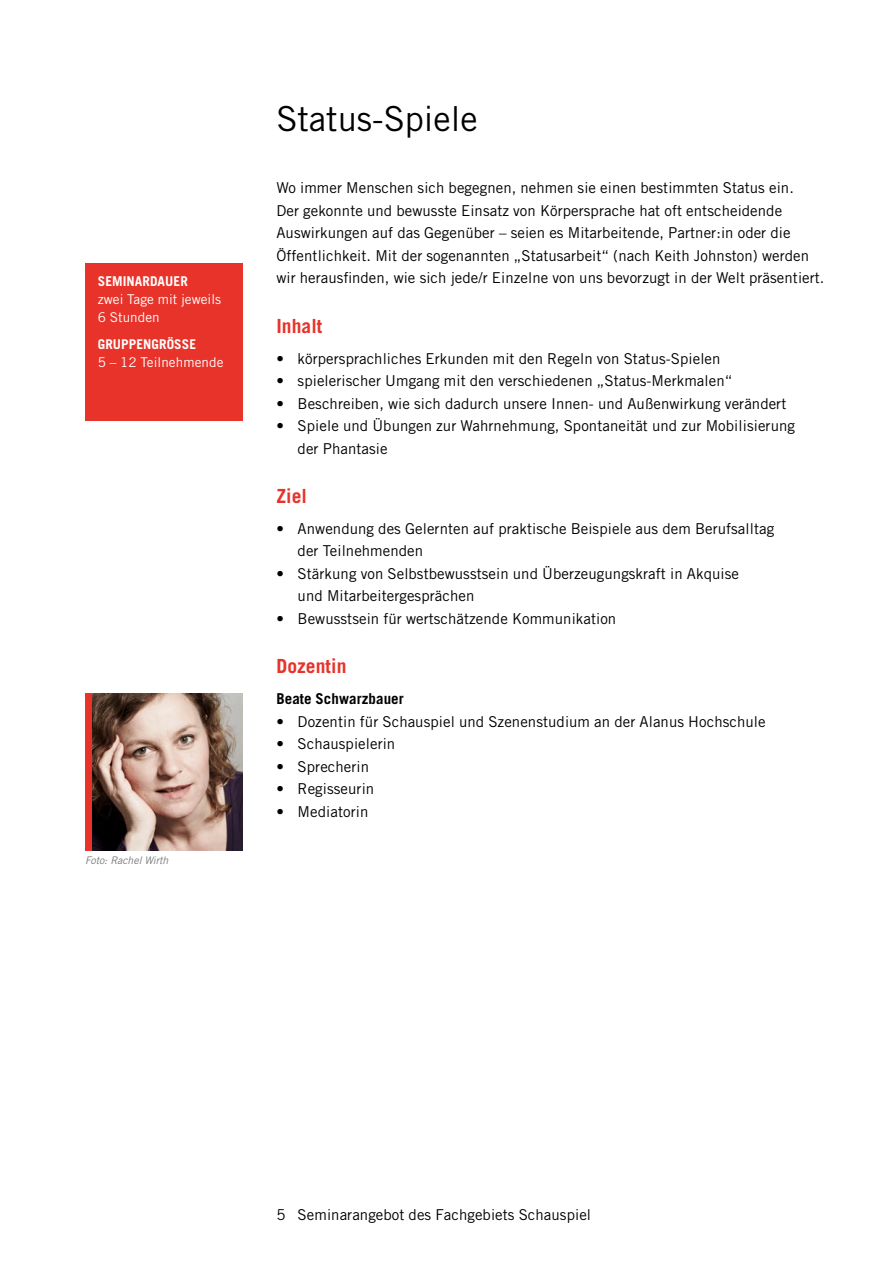
<style>
.page{position:relative;width:893px;height:1263px;background:#fff}
.page>*{position:absolute;margin:0;border:0;box-sizing:border-box;transform-origin:0 0}
.t1{font:34.5px "Trade Gothic LT Std";color:#000}
.t2{font:700 19.5px "Trade Gothic LT Std";letter-spacing:.005em;color:#e7332a}
.t3{font:15px/22.5px "Trade Gothic LT Std";letter-spacing:.005em;color:#000}
.t4{font:700 15px "Trade Gothic LT Std";letter-spacing:.005em;color:#000}
.t5{font:13.5px/18px "Trade Gothic LT Std";letter-spacing:.005em;color:#fff}
.t6{font:700 13.5px "Trade Gothic LT Std";letter-spacing:.005em;color:#fff}
.t7{font:italic 10.5px "Trade Gothic LT Std";letter-spacing:-.01em;color:#7c7b7b}
</style>
<div class="page">
<div style="left:85px;top:264px;width:157px;height:157px;background:#e7332a"></div>
<img style="left:91px;top:693px;width:151px;height:157px">
<div style="left:85px;top:693px;width:6px;height:157px;background:#e7332a"></div>
<p class="t6" style="left:98px;top:273px;width:92px">SEMINARDAUER</p>
<p class="t5" style="left:98px;top:290px;width:125px">zwei Tage mit jeweils<br>6 Stunden</p>
<p class="t6" style="left:98px;top:336px;width:100px">GRUPPENGRÖSSE</p>
<p class="t5" style="left:98px;top:353px;width:127px">5 – 12 Teilnehmende</p>
<p class="t7" style="left:85px;top:854px;width:85px">Foto: Rachel Wirth</p>
<h1 class="t1" style="left:276px;top:98px;width:203px">Status-Spiele</h1>
<p class="t3" style="left:276px;top:176px;width:550px">Wo immer Menschen sich begegnen, nehmen sie einen bestimmten Status ein.<br>Der gekonnte und bewusste Einsatz von Körpersprache hat oft entscheidende Auswirkungen auf das Gegenüber – seien es Mitarbeitende, Partner:in oder die Öffentlichkeit. Mit der sogenannten „Statusarbeit“ (nach Keith Johnston) werden wir herausfinden, wie sich jede/r Einzelne von uns bevorzugt in der Welt präsentiert.</p>
<h2 class="t2" style="left:276px;top:314px;width:48px">Inhalt</h2>
<p class="t3" style="left:276px;top:347px;width:446px">• körpersprachliches Erkunden mit den Regeln von Status-Spielen</p>
<p class="t3" style="left:276px;top:369px;width:457px">• spielerischer Umgang mit den verschiedenen „Status-Merkmalen“</p>
<p class="t3" style="left:276px;top:392px;width:511px">• Beschreiben, wie sich dadurch unsere Innen- und Außenwirkung verändert</p>
<p class="t3" style="left:298px;top:414px;width:499px;text-indent:-21px">• Spiele und Übungen zur Wahrnehmung, Spontaneität und zur Mobilisierung der Phantasie</p>
<h2 class="t2" style="left:276px;top:484px;width:32px">Ziel</h2>
<p class="t3" style="left:298px;top:517px;width:478px;text-indent:-21px">• Anwendung des Gelernten auf praktische Beispiele aus dem Berufsalltag der Teilnehmenden</p>
<p class="t3" style="left:298px;top:562px;width:443px;text-indent:-21px">• Stärkung von Selbstbewusstsein und Überzeugungskraft in Akquise und Mitarbeitergesprächen</p>
<p class="t3" style="left:276px;top:607px;width:341px">• Bewusstsein für wertschätzende Kommunikation</p>
<h2 class="t2" style="left:276px;top:654px;width:72px">Dozentin</h2>
<p class="t4" style="left:276px;top:689px;width:129px">Beate Schwarzbauer</p>
<p class="t3" style="left:276px;top:710px;width:491px">• Dozentin für Schauspiel und Szenenstudium an der Alanus Hochschule</p>
<p class="t3" style="left:276px;top:732px;width:120px">• Schauspielerin</p>
<p class="t3" style="left:276px;top:755px;width:94px">• Sprecherin</p>
<p class="t3" style="left:276px;top:777px;width:99px">• Regisseurin</p>
<p class="t3" style="left:276px;top:800px;width:93px">• Mediatorin</p>
<p class="t3" style="left:276px;top:1204px;width:316px">5 Seminarangebot des Fachgebiets Schauspiel</p>
</div>
